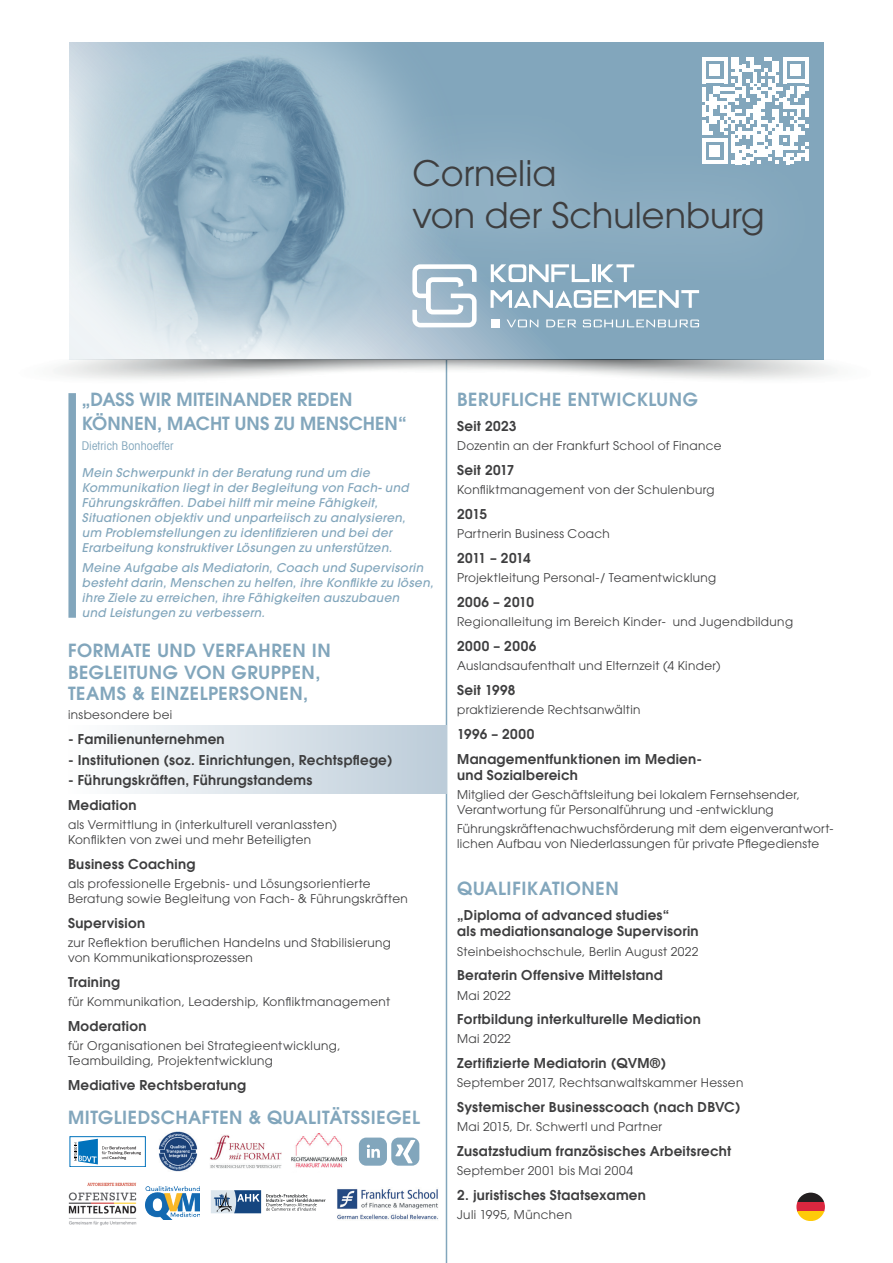
<style>
.page{position:relative;width:893px;height:1263px;background:#fff}
.page>*{position:absolute;margin:0;border:0;box-sizing:border-box;transform-origin:0 0}
.t1{font:34.95px/42px "Avant Garde";color:#3e3e3f}
.t2{font:600 18px/21.6px "Avant Garde";letter-spacing:.03em;color:#82a6bc}
.t3{font:600 18px/24px "Avant Garde";letter-spacing:.005em;color:#82a6bc}
.t4{font:600 13.5px/24.8px "Avant Garde";letter-spacing:.02em;color:#3e3e3f}
.t5{font:600 13.5px "Avant Garde";letter-spacing:-.035em;color:#3e3e3f}
.t6{font:600 13.5px "Avant Garde";letter-spacing:.05em;color:#3e3e3f}
.t7{font:12px/15px "Avant Garde";letter-spacing:.03em;color:#3e3e3f}
.t8{font:italic 500 12px/15px "Avant Garde";letter-spacing:.03em;color:#82a6bc}
.t9{font:condensed 12px "Avant Garde";letter-spacing:.015em;color:#82a6bc}
</style>
<div class="page">
<hr style="left:446px;top:306px;width:1px;height:957px;background:#82a6bc">
<div style="left:70px;top:43px;width:753px;height:317px;background:#82a6bc"></div>
<div style="left:68px;top:726px;width:378px;height:68px;background:linear-gradient(to right,#fefefe,#bcccd9)"></div>
<img style="left:54px;top:359px;width:783px;height:38px">
<div style="left:68px;top:393px;width:8px;height:225px;background:#82a6bc"></div>
<svg style="left:74px;top:1139px;width:67px;height:25px"></svg>
<div style="left:70px;top:1136px;width:76px;height:31px;border:1px solid #0072bc"></div>
<img style="left:210px;top:1135px;width:72px;height:34px">
<img style="left:158px;top:1131px;width:40px;height:41px">
<img style="left:291px;top:1133px;width:55px;height:35px">
<div style="left:359px;top:1137px;width:28px;height:29px;background:#82a6bc;border-radius:7px"></div>
<svg style="left:367px;top:1145px;width:13px;height:13px"></svg>
<div style="left:391px;top:1137px;width:28px;height:29px;background:#82a6bc;border-radius:7px"></div>
<svg style="left:395px;top:1140px;width:20px;height:23px"></svg>
<img style="left:70px;top:43px;width:420px;height:316px">
<div style="left:491px;top:319px;width:8px;height:8px;background:#fff"></div>
<svg style="left:507px;top:320px;width:31px;height:7px"></svg>
<svg style="left:546px;top:320px;width:30px;height:7px"></svg>
<svg style="left:583px;top:320px;width:116px;height:7px"></svg>
<svg style="left:491px;top:292px;width:208px;height:16px"></svg>
<svg style="left:412px;top:292px;width:65px;height:35px;background:#c3d2dd"></svg>
<svg style="left:356px;top:103px;width:434px;height:189px"></svg>
<svg style="left:702px;top:57px;width:107px;height:107px"></svg>
<hr style="left:805px;top:149px;width:4px;height:12px;background:#fff">
<svg style="left:797px;top:1192px;width:27px;height:10px"></svg>
<div style="left:796px;top:1202px;width:29px;height:9px;background:#db273f"></div>
<svg style="left:797px;top:1211px;width:28px;height:10px"></svg>
<img style="left:146px;top:1186px;width:53px;height:34px">
<svg style="left:211px;top:1190px;width:114px;height:23px"></svg>
<img style="left:337px;top:1189px;width:101px;height:31px">
<img style="left:68px;top:1183px;width:69px;height:43px">
<h1 class="t1" style="left:413px;top:153px;width:354px">Cornelia<br>von der Schulenburg</h1>
<h2 class="t3" style="left:82px;top:387px;width:326px">„DASS WIR MITEINANDER REDEN<br>KÖNNEN, MACHT UNS ZU MENSCHEN“</h2>
<p class="t9" style="left:82px;top:438px;width:93px">Dietrich Bonhoeffer</p>
<p class="t8" style="left:82px;top:465px;width:328px">Mein Schwerpunkt in der Beratung rund um die Kommunikation liegt in der Begleitung von Fach- und Führungskräften. Dabei hilft mir meine Fähigkeit, Situationen objektiv und unparteiisch zu analysieren, um Problemstellungen zu identifizieren und bei der Erarbeitung konstruktiver Lösungen zu unterstützen.</p>
<p class="t8" style="left:82px;top:560px;width:353px">Meine Aufgabe als Mediatorin, Coach und Supervisorin besteht darin, Menschen zu helfen, ihre Konflikte zu lösen, ihre Ziele zu erreichen, ihre Fähigkeiten auszubauen<br>und Leistungen zu verbessern.</p>
<h2 class="t2" style="left:68px;top:639px;width:264px">FORMATE UND VERFAHREN IN<br>BEGLEITUNG VON GRUPPEN,<br>TEAMS &amp; EINZELPERSONEN,</h2>
<p class="t7" style="left:68px;top:707px;width:106px">insbesondere bei</p>
<p class="t4" style="left:68px;top:726px;width:158px">- Familienunternehmen</p>
<p class="t4" style="left:68px;top:747px;width:326px">- Institutionen (soz. Einrichtungen, Rechtspflege)</p>
<p class="t4" style="left:68px;top:767px;width:246px">- Führungskräften, Führungstandems<br>Mediation</p>
<p class="t7" style="left:68px;top:817px;width:270px">als Vermittlung in (interkulturell veranlassten)<br>Konflikten von zwei und mehr Beteiligten</p>
<p class="t4" style="left:68px;top:851px;width:129px">Business Coaching</p>
<p class="t7" style="left:68px;top:876px;width:341px">als professionelle Ergebnis- und Lösungsorientierte<br>Beratung sowie Begleitung von Fach- &amp; Führungskräften</p>
<p class="t4" style="left:68px;top:910px;width:79px">Supervision</p>
<p class="t7" style="left:68px;top:935px;width:324px">zur Reflektion beruflichen Handelns und Stabilisierung von Kommunikationsprozessen</p>
<p class="t4" style="left:68px;top:969px;width:54px">Training</p>
<p class="t7" style="left:68px;top:994px;width:324px">für Kommunikation, Leadership, Konfliktmanagement</p>
<p class="t4" style="left:68px;top:1013px;width:80px">Moderation</p>
<p class="t7" style="left:68px;top:1038px;width:274px">für Organisationen bei Strategieentwicklung,<br>Teambuilding, Projektentwicklung</p>
<p class="t4" style="left:68px;top:1072px;width:180px">Mediative Rechtsberatung</p>
<h2 class="t2" style="left:68px;top:1106px;width:353px">MITGLIEDSCHAFTEN &amp; QUALITÄTSSIEGEL</h2>
<h2 class="t2" style="left:457px;top:389px;width:242px">BERUFLICHE ENTWICKLUNG</h2>
<p class="t4" style="left:457px;top:413px;width:61px">Seit 2023</p>
<p class="t7" style="left:457px;top:438px;width:266px">Dozentin an der Frankfurt School of Finance</p>
<p class="t4" style="left:457px;top:457px;width:59px">Seit 2017</p>
<p class="t7" style="left:457px;top:482px;width:259px">Konfliktmanagement von der Schulenburg</p>
<p class="t4" style="left:457px;top:501px;width:31px">2015</p>
<p class="t7" style="left:457px;top:526px;width:154px">Partnerin Business Coach</p>
<p class="t5" style="left:457px;top:549px;width:81px">2011 – 2014  </p>
<p class="t7" style="left:457px;top:570px;width:261px">Projektleitung Personal-/ Teamentwicklung</p>
<p class="t4" style="left:457px;top:589px;width:83px">2006 – 2010  </p>
<p class="t7" style="left:457px;top:614px;width:337px">Regionalleitung im Bereich Kinder- und Jugendbildung</p>
<p class="t6" style="left:457px;top:637px;width:84px">2000 – 2006  </p>
<p class="t7" style="left:457px;top:658px;width:265px">Auslandsaufenthalt und Elternzeit (4 Kinder)</p>
<p class="t4" style="left:457px;top:677px;width:60px">Seit 1998</p>
<p class="t7" style="left:457px;top:702px;width:185px">praktizierende Rechtsanwältin</p>
<p class="t4" style="left:457px;top:721px;width:247px">1996 – 2000<br>Managementfunktionen im Medien-</p>
<p class="t4" style="left:457px;top:762px;width:122px">und Sozialbereich</p>
<p class="t7" style="left:457px;top:787px;width:344px">Mitglied der Geschäftsleitung bei lokalem Fernsehsender,<br>Verantwortung für Personalführung und -entwicklung</p>
<p class="t7" style="left:457px;top:821px;width:378px">Führungskräftenachwuchsförderung mit dem eigenverantwort&shy;lichen Aufbau von Niederlassungen für private Pflegedienste</p>
<h2 class="t2" style="left:457px;top:878px;width:163px">QUALIFIKATIONEN</h2>
<p class="t4" style="left:457px;top:907px;width:243px;line-height:16.2px">„Diploma of advanced studies“<br>als mediationsanaloge Supervisorin</p>
<p class="t7" style="left:457px;top:944px;width:243px">Steinbeishochschule, Berlin August 2022</p>
<p class="t4" style="left:457px;top:963px;width:207px">Beraterin Offensive Mittelstand</p>
<p class="t7" style="left:457px;top:987px;width:55px">Mai 2022</p>
<p class="t4" style="left:457px;top:1007px;width:245px">Fortbildung interkulturelle Mediation</p>
<p class="t7" style="left:457px;top:1031px;width:55px">Mai 2022</p>
<p class="t4" style="left:457px;top:1050px;width:211px">Zertifizierte Mediatorin (QVM®)</p>
<p class="t7" style="left:457px;top:1075px;width:288px">September 2017, Rechtsanwaltskammer Hessen</p>
<p class="t4" style="left:457px;top:1094px;width:285px">Systemischer Businesscoach (nach DBVC)</p>
<p class="t7" style="left:457px;top:1119px;width:207px">Mai 2015, Dr. Schwertl und Partner</p>
<p class="t4" style="left:457px;top:1138px;width:276px">Zusatzstudium französisches Arbeitsrecht</p>
<p class="t7" style="left:457px;top:1163px;width:177px">September 2001 bis Mai 2004</p>
<p class="t4" style="left:457px;top:1182px;width:190px">2. juristisches Staatsexamen</p>
<p class="t7" style="left:457px;top:1207px;width:116px">Juli 1995, München</p>
</div>
